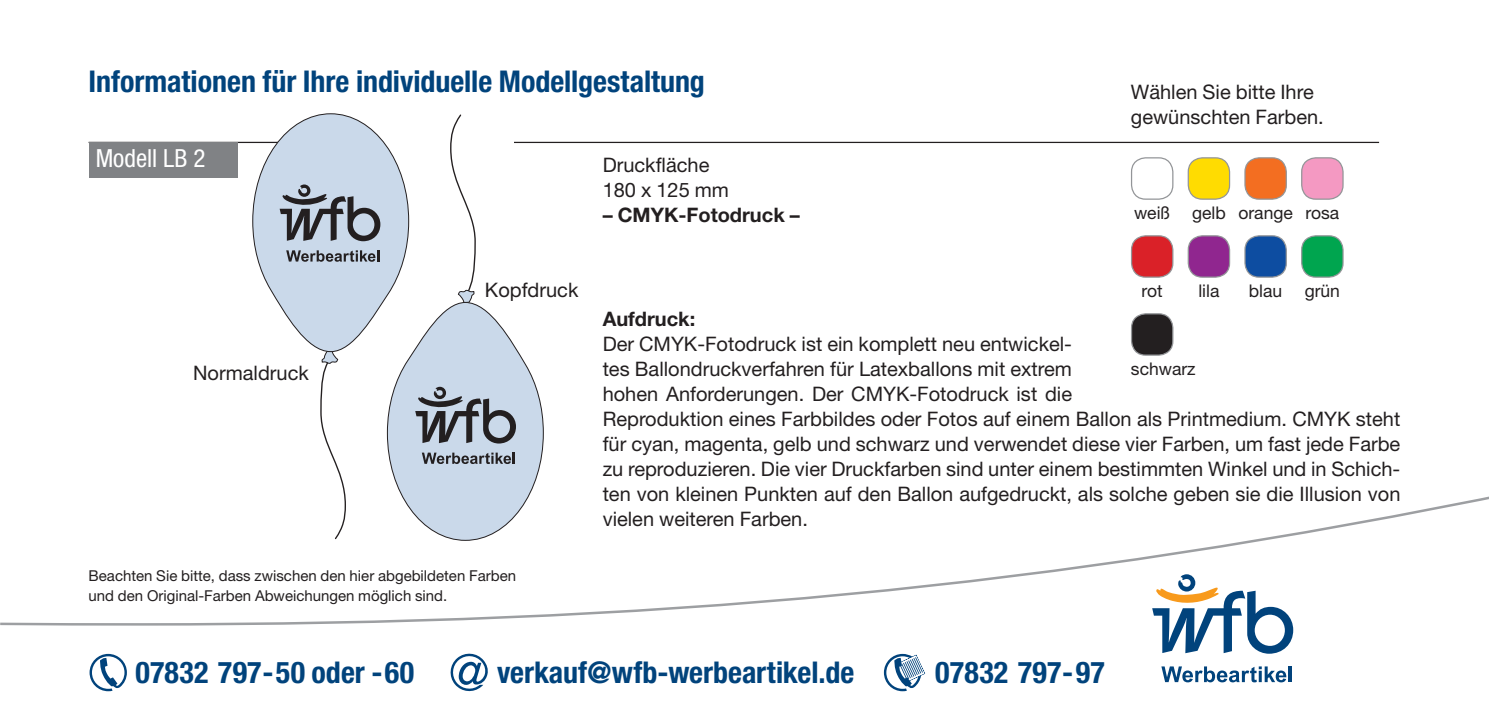
<style>
.page{position:relative;width:1489px;height:709px;background:#fff}
.page>*{position:absolute;margin:0;border:0;box-sizing:border-box;transform-origin:0 0}
.t1{font:700 condensed 30px "Helvetica Neue LT Pro";color:#01437c}
.t2{font:condensed 25px "Helvetica Neue LT Pro";color:#fff}
.t3{font:20px/25px "Helvetica Neue LT Pro";color:#231f20}
.t4{font:700 20px "Helvetica Neue LT Pro";color:#231f20}
.t5{font:17.5px "Helvetica Neue LT Pro";color:#231f20}
.t6{font:15px/20px "Helvetica Neue LT Pro";color:#231f20}
</style>
<div class="page">
<svg style="left:0;top:496px;width:1488px;height:130px"></svg>
<svg style="left:90px;top:654px;width:37px;height:37px"></svg>
<svg style="left:883px;top:654px;width:42px;height:37px"></svg>
<svg style="left:450px;top:653px;width:38px;height:38px"></svg>
<svg style="left:1161px;top:666px;width:125px;height:16px"></svg>
<hr style="left:1288px;top:666px;width:3px;height:16px;background:#01437c">
<svg style="left:1152px;top:574px;width:141px;height:79px"></svg>
<hr style="left:89px;top:142px;width:1289px;height:1px;background:#231f20">
<div style="left:89px;top:142px;width:148px;height:35px;background:#808285"></div>
<svg style="left:252px;top:113px;width:291px;height:427px"></svg>
<div style="left:1244px;top:158px;width:42px;height:41px;background:#f36e21;border-radius:14px"></div>
<div style="left:1244px;top:157px;width:42px;height:43px;border:1px solid #939598;border-radius:14px"></div>
<div style="left:1301px;top:158px;width:41px;height:41px;background:#f499c2;border-radius:14px"></div>
<div style="left:1300px;top:157px;width:43px;height:43px;border:1px solid #939598;border-radius:14px"></div>
<div style="left:1188px;top:158px;width:41px;height:41px;background:#ffdc01;border-radius:14px"></div>
<div style="left:1187px;top:157px;width:43px;height:43px;border:1px solid #939598;border-radius:14px"></div>
<div style="left:1130px;top:157px;width:43px;height:43px;border:1px solid #939598;border-radius:14px"></div>
<div style="left:1244px;top:236px;width:42px;height:41px;background:#0d4da1;border-radius:14px"></div>
<div style="left:1244px;top:235px;width:42px;height:43px;border:1px solid #939598;border-radius:14px"></div>
<div style="left:1188px;top:236px;width:41px;height:41px;background:#90268f;border-radius:14px"></div>
<div style="left:1187px;top:235px;width:43px;height:43px;border:1px solid #939598;border-radius:14px"></div>
<div style="left:1131px;top:236px;width:41px;height:41px;background:#da2128;border-radius:14px"></div>
<div style="left:1130px;top:235px;width:43px;height:43px;border:1px solid #939598;border-radius:14px"></div>
<div style="left:1301px;top:236px;width:41px;height:41px;background:#00a54f;border-radius:14px"></div>
<div style="left:1300px;top:235px;width:43px;height:43px;border:1px solid #939598;border-radius:14px"></div>
<div style="left:1131px;top:314px;width:41px;height:41px;background:#231f20;border-radius:14px"></div>
<div style="left:1130px;top:313px;width:43px;height:43px;border:1px solid #939598;border-radius:14px"></div>
<h1 class="t1" style="left:89px;top:63px;width:617px">Informationen für Ihre individuelle Modellgestaltung</h1>
<p class="t2" style="left:96px;top:144px;width:111px">Modell LB 2</p>
<p class="t3" style="left:602px;top:151px;width:128px">Druckfläche<br>180 x 125 mm</p>
<p class="t4" style="left:602px;top:202px;width:199px">– CMYK-Fotodruck –</p>
<p class="t3" style="left:485px;top:277px;width:95px">Kopfdruck</p>
<p class="t3" style="left:1130px;top:79px;width:194px">Wählen Sie bitte Ihre gewünschten Farben.</p>
<p class="t5" style="left:1133px;top:202px;width:38px">weiß</p>
<p class="t5" style="left:1191px;top:202px;width:35px">gelb</p>
<p class="t5" style="left:1238px;top:202px;width:56px">orange</p>
<p class="t5" style="left:1305px;top:202px;width:35px">rosa</p>
<p class="t5" style="left:1141px;top:280px;width:23px">rot</p>
<p class="t5" style="left:1198px;top:280px;width:23px">lila</p>
<p class="t5" style="left:1248px;top:280px;width:35px">blau</p>
<p class="t5" style="left:1304px;top:280px;width:37px">grün</p>
<p class="t3" style="left:193px;top:360px;width:117px">Normaldruck</p>
<p class="t6" style="left:89px;top:565px;width:429px">Beachten Sie bitte, dass zwischen den hier abgebildeten Farben und den Original-Farben Abweichungen möglich sind.</p>
<p class="t4" style="left:602px;top:306px;width:94px">Aufdruck:</p>
<p class="t3" style="left:602px;top:331px;width:799px">Der CMYK-Fotodruck ist ein komplett neu entwickel-<br>tes Ballondruckverfahren für Latexballons mit extrem<br>hohen Anforderungen. Der CMYK-Fotodruck ist die<br>Reproduktion eines Farbbildes oder Fotos auf einem Ballon als Printmedium. CMYK steht für cyan, magenta, gelb und schwarz und verwendet diese vier Farben, um fast jede Farbe zu reproduzieren. Die vier Druckfarben sind unter einem bestimmten Winkel und in Schich&shy;ten von kleinen Punkten auf den Ballon aufgedruckt, als solche geben sie die Illusion von vielen weiteren Farben.</p>
<p class="t5" style="left:1130px;top:358px;width:66px">schwarz</p>
<h1 class="t1" style="left:135px;top:654px;width:280px">07832 797-50 oder -60</h1>
<h1 class="t1" style="left:497px;top:654px;width:359px">verkauf@wfb-werbeartikel.de</h1>
<h1 class="t1" style="left:935px;top:654px;width:171px">07832 797-97</h1>
</div>
